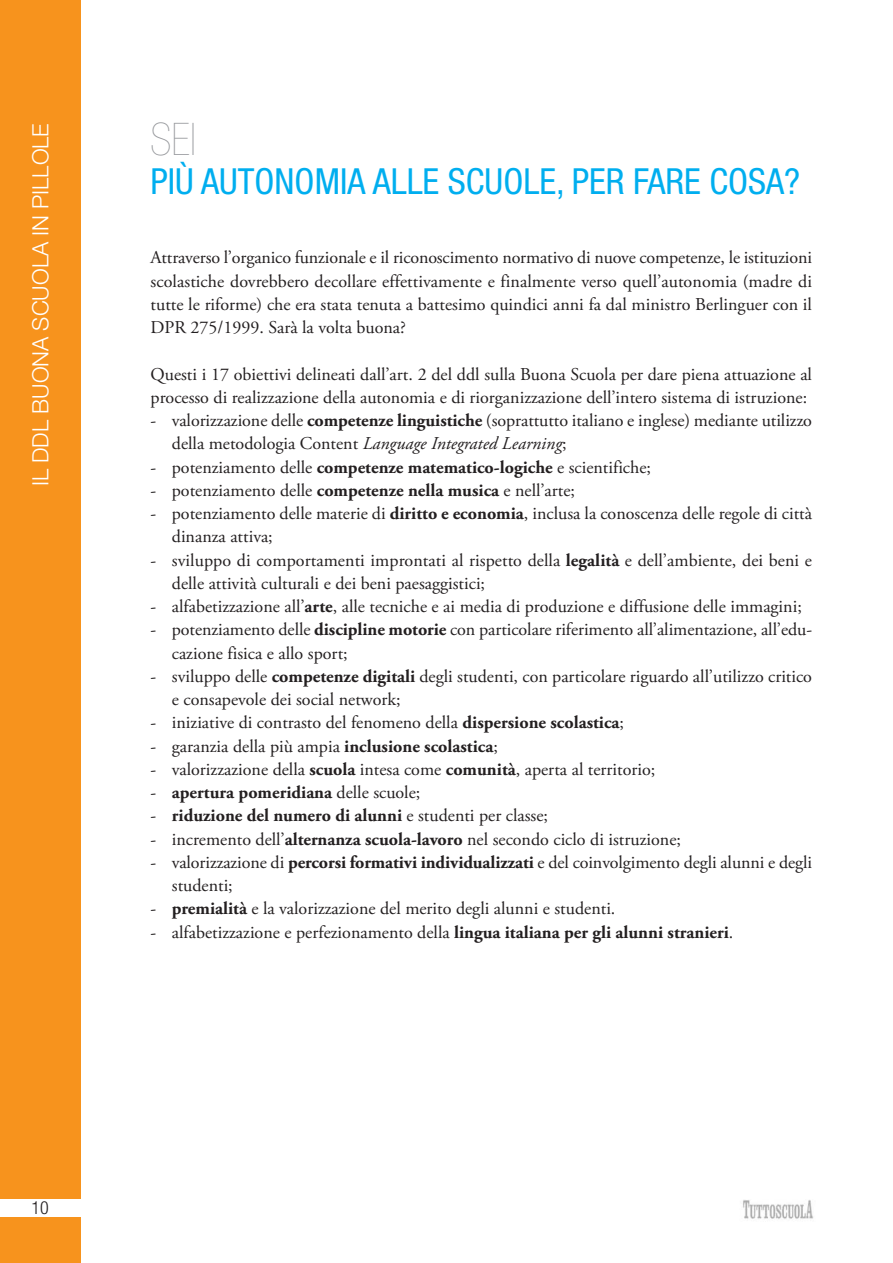
<style>
.page{position:relative;width:893px;height:1263px;background:#fff}
.page>*{position:absolute;margin:0;border:0;box-sizing:border-box;transform-origin:0 0}
.t1{font:200 condensed 45px "Helvetica Neue LT Std";color:#95979b}
.t2{font:condensed 36px "Helvetica Neue LT Std";color:#00aeef}
.t3{font:300 22.5px "Helvetica Neue LT Std";color:#fff}
.t4{font:18px/23.2px "Adobe Garamond Pro";color:#231f20}
.t5{font:700 18px "Adobe Garamond Pro";color:#231f20}
.t6{font:300 condensed 18px "Helvetica Neue LT Std";color:#231f20}
.s1{font-weight:700}
.s2{font-style:italic}
.s3{font-weight:400}
</style>
<div class="page">
<div style="left:0;top:0;width:81px;height:1263px;background:#f7931d"></div>
<div style="left:0;top:1199px;width:81px;height:18px;background:#fff"></div>
<img style="left:743px;top:1200px;width:71px;height:19px">
<p class="t3" style="left:27px;top:486px;width:364px;rotate:-90deg">IL DDL BUONA SCUOLA IN PILLOLE</p>
<h1 class="t1" style="left:151px;top:113px;width:47px">SEI</h1>
<h2 class="t2" style="left:151px;top:160px;width:651px">PIÙ AUTONOMIA ALLE SCUOLE, PER FARE COSA?</h2>
<p class="t4" style="left:151px;top:248px;width:663px;text-align:justify">Attraverso l’organico funzionale e il riconoscimento normativo di nuove competenze, le istituzioni scolastiche dovrebbero decollare effettivamente e finalmente verso quell’autonomia (madre di tutte le riforme) che era stata tenuta a battesimo quindici anni fa dal ministro Berlinguer con il DPR 275/1999. Sarà la volta buona?</p>
<p class="t4" style="left:151px;top:364px;width:663px">Questi i 17 obiettivi delineati dall’art. 2 del ddl sulla Buona Scuola per dare piena attuazione al processo di realizzazione della autonomia e di riorganizzazione dell’intero sistema di istruzione:</p>
<p class="t4" style="left:172px;top:410px;width:642px;text-indent:-21px">- valorizzazione delle <span class="s1">competenze linguistiche</span> (soprattutto italiano e inglese) mediante utilizzo della metodologia Content <span class="s2">Language Integrated Learning</span>;</p>
<p class="t4" style="left:151px;top:457px;width:502px">- potenziamento delle <span class="s1">competenze matematico-logiche</span> e scientifiche;</p>
<p class="t4" style="left:151px;top:480px;width:426px">- potenziamento delle <span class="s1">competenze nella musica</span> e nell’arte;</p>
<p class="t4" style="left:172px;top:503px;width:642px;text-indent:-21px">- potenziamento delle materie di <span class="s1">diritto e economia</span>, inclusa la conoscenza delle regole di città dinanza attiva;</p>
<p class="t4" style="left:172px;top:550px;width:642px;text-indent:-21px">- sviluppo di comportamenti improntati al rispetto della <span class="s1">legalità</span> e dell’ambiente, dei beni e delle attività culturali e dei beni paesaggistici;</p>
<p class="t4" style="left:151px;top:596px;width:653px">- alfabetizzazione all’<span class="s1">arte</span>, alle tecniche e ai media di produzione e diffusione delle immagini;</p>
<p class="t4" style="left:172px;top:620px;width:642px;text-indent:-21px">- potenziamento delle <span class="s1">discipline motorie</span> con particolare riferimento all’alimentazione, all’edu&shy;cazione fisica e allo sport;</p>
<p class="t4" style="left:172px;top:666px;width:642px;text-indent:-21px">- sviluppo delle <span class="s1">competenze digitali</span> degli studenti, con particolare riguardo all’utilizzo critico e consapevole dei social network;</p>
<p class="t4" style="left:151px;top:713px;width:475px">- iniziative di contrasto del fenomeno della <span class="s1">dispersione scolastica</span>;</p>
<p class="t4" style="left:151px;top:736px;width:349px">- garanzia della più ampia <span class="s1">inclusione scolastica</span>;</p>
<p class="t4" style="left:151px;top:759px;width:506px">- valorizzazione della <span class="s1">scuola</span> intesa come <span class="s1">comunità</span>, aperta al territorio;</p>
<p class="t5" style="left:151px;top:785px;width:271px"><span class="s3">-</span> apertura pomeridiana <span class="s3">delle scuole;</span></p>
<p class="t5" style="left:151px;top:808px;width:399px"><span class="s3">-</span> riduzione del numero di alunni <span class="s3">e studenti per classe;</span></p>
<p class="t4" style="left:151px;top:829px;width:532px">- incremento dell’<span class="s1">alternanza scuola-lavoro</span> nel secondo ciclo di istruzione;</p>
<p class="t4" style="left:172px;top:852px;width:642px;text-indent:-21px">- valorizzazione di <span class="s1">percorsi formativi individualizzati</span> e del coinvolgimento degli alunni e degli studenti;</p>
<p class="t4" style="left:151px;top:899px;width:466px">- <span class="s1">premialità</span> e la valorizzazione del merito degli alunni e studenti.</p>
<p class="t4" style="left:151px;top:922px;width:584px">- alfabetizzazione e perfezionamento della <span class="s1">lingua italiana per gli alunni stranieri</span>.</p>
<p class="t6" style="left:32px;top:1197px;width:19px">10</p>
</div>
